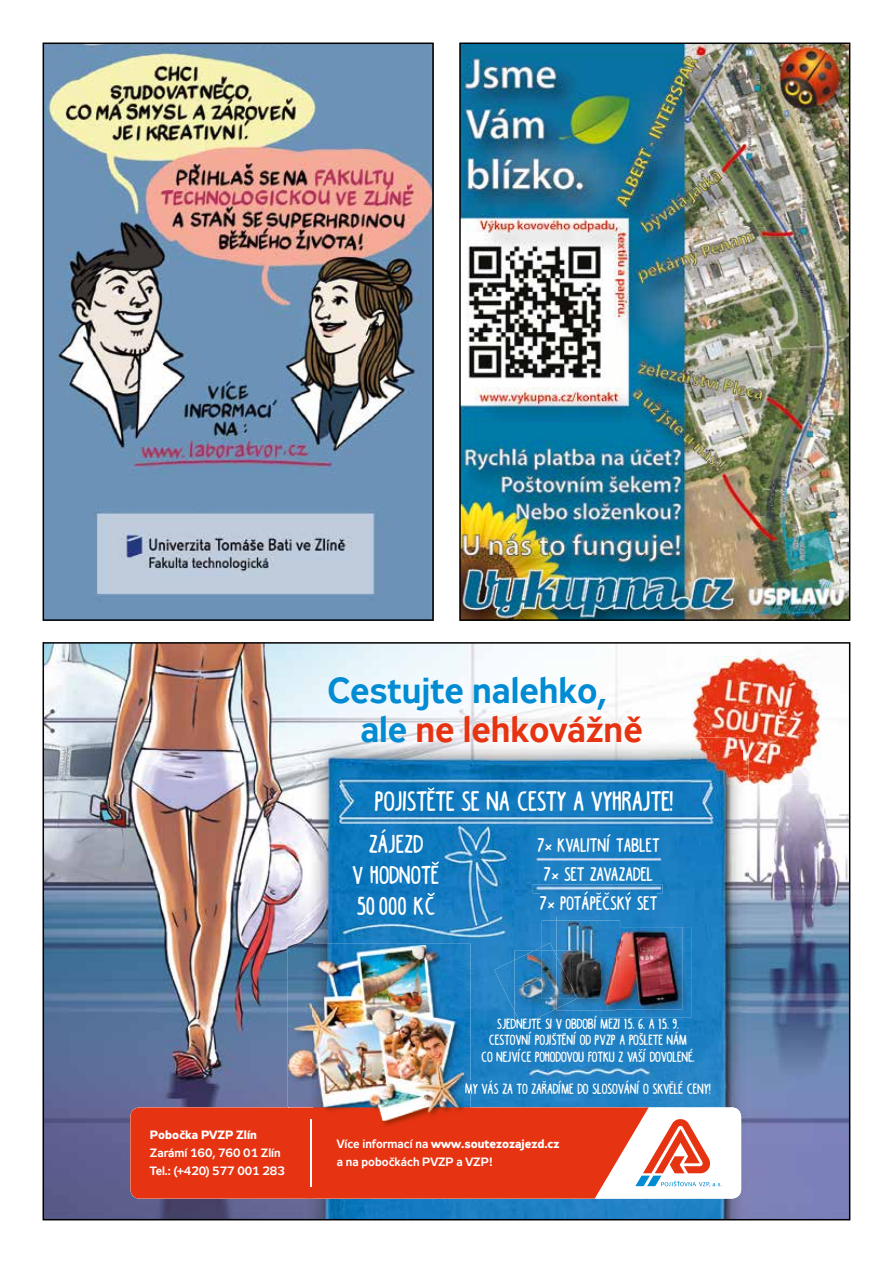
<style>
.page{position:relative;width:893px;height:1263px;background:#fff}
.page>*{position:absolute;margin:0;border:0;box-sizing:border-box;transform-origin:0 0}
.t1{font:700 36px/39px "Zeppelin 31";color:#008bd2}
.t2{font:700 28.05px "Black Coffee";color:#fff}
.t3{font:700 25.65px/30.8px "Black Coffee";letter-spacing:.01em;color:#fff;text-align:center}
.t4{font:700 19.5px/29px "Black Coffee";letter-spacing:.01em;color:#fff}
.t5{font:700 14.7px/16px "Black Coffee";color:#fff;text-align:center}
.t6{font:700 12px/18px "Zeppelin 31";color:#fff}
.t7{font:700 12px "Zeppelin 32";color:#fff}
.s1{color:#e63312}
.s2{font-family:"Zeppelin 31"}
</style>
<div class="page">
<img style="left:43px;top:43px;width:391px;height:578px">
<img style="left:459px;top:43px;width:391px;height:578px">
<img style="left:43px;top:642px;width:807px;height:578px">
<p class="t7" style="left:150px;top:1128px;width:108px">Pobočka PVZP Zlín</p>
<p class="t6" style="left:150px;top:1145px;width:136px">Zarámí 160, 760 01 Zlín<br>Tel.: (+420) 577 001 283</p>
<h1 class="t1" style="left:360px;top:673px;width:284px;text-indent:-33px">Cestujte nalehko, ale <span class="s1">ne lehkovážně</span></h1>
<h2 class="t2" style="left:375px;top:785px;width:301px">POJISTETE SE NA CESTY A VYHRAJTE!</h2>
<h3 class="t4" style="left:538px;top:830px;width:124px">7× KVALITNÍ TABLET<br>7× SET ZAVAZADEL<br>7× POTÁPECSKY SET</h3>
<h3 class="t3" style="left:353px;top:829px;width:88px">ZÁJEZD<br>V HODNOTE<br>50000 KC</h3>
<p class="t5" style="left:481px;top:1016px;width:215px">SJEDNEJTE SI V OBDOBÍ MEZI 15. 6. A 15. 9.<br>CESTOVNÍ POJISTENÍ OD PVZP A POSLETE NÁM<br>CO NEJVÍCE POHODOVOU FOTKU Z VASÍ DOVOLENÉ.</p>
<p class="t5" style="left:465px;top:1080px;width:248px">MY VÁS ZA TO ZARADÍME DO SLOSOVÁNÍ O SKVELÉ CENY!</p>
<p class="t7" style="left:337px;top:1137px;width:224px"><span class="s2">Více informací na</span> www.soutezozajezd.cz</p>
<p class="t6" style="left:337px;top:1154px;width:158px">a na pobočkách PVZP a VZP!</p>
</div>
